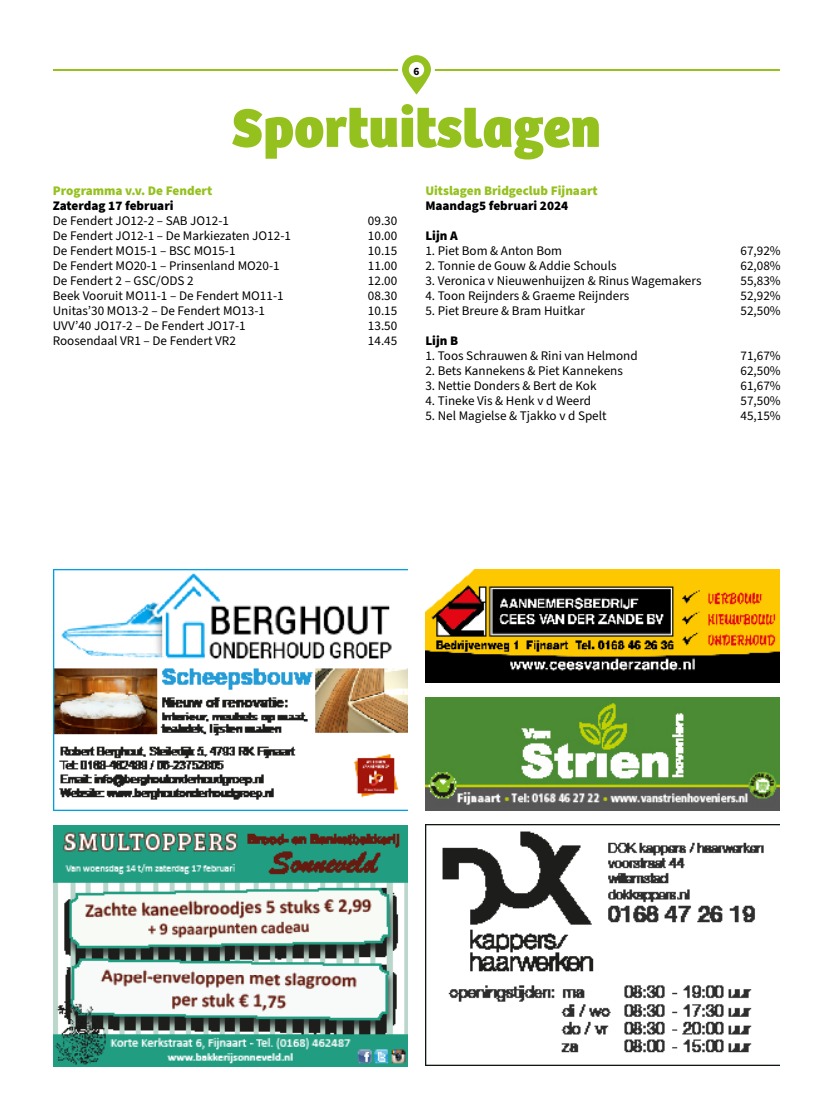
<style>
.page{position:relative;width:833px;height:1117px;background:#fff}
.page>*{position:absolute;margin:0;border:0;box-sizing:border-box;transform-origin:0 0}
.t1{font:800 56.25px "Bree";color:#95c11f}
.t2{font:13.12px "Source Sans Pro";color:#000}
.t3{font:900 13.12px "Source Sans Pro";color:#95c11f}
.t4{font:900 13.12px "Source Sans Pro";color:#000}
.t5{font:700 11.25px "Source Sans Pro";color:#000}
</style>
<div class="page">
<hr style="left:53px;top:69px;width:727px;height:2px;background:#95c11f">
<svg style="left:398px;top:55px;width:37px;height:40px"></svg>
<div style="left:409px;top:62px;width:15px;height:15px;background:#fff;border-radius:50%"></div>
<img style="left:53px;top:825px;width:354px;height:240px">
<img style="left:425px;top:569px;width:355px;height:113px">
<img style="left:53px;top:569px;width:354px;height:241px">
<img style="left:425px;top:824px;width:355px;height:241px">
<img style="left:425px;top:697px;width:355px;height:113px">
<p class="t5" style="left:413px;top:63px;width:7px">6</p>
<h1 class="t1" style="left:232px;top:93px;width:370px">Sportuitslagen</h1>
<p class="t3" style="left:425px;top:182px;width:174px">Uitslagen Bridgeclub Fijnaart</p>
<p class="t4" style="left:425px;top:197px;width:144px">Maandag5 februari 2024</p>
<p class="t4" style="left:425px;top:227px;width:34px">Lijn A</p>
<p class="t2" style="left:425px;top:242px;width:138px">1. Piet Bom &amp; Anton Bom</p>
<p class="t2" style="left:740px;top:242px;width:42px">67,92%</p>
<p class="t2" style="left:425px;top:257px;width:193px">2. Tonnie de Gouw &amp; Addie Schouls</p>
<p class="t2" style="left:740px;top:257px;width:42px">62,08%</p>
<p class="t2" style="left:425px;top:272px;width:278px">3. Veronica v Nieuwenhuijzen &amp; Rinus Wagemakers</p>
<p class="t2" style="left:740px;top:272px;width:42px">55,83%</p>
<p class="t2" style="left:425px;top:287px;width:206px">4. Toon Reijnders &amp; Graeme Reijnders</p>
<p class="t2" style="left:740px;top:287px;width:42px">52,92%</p>
<p class="t2" style="left:425px;top:302px;width:161px">5. Piet Breure &amp; Bram Huitkar</p>
<p class="t2" style="left:740px;top:302px;width:42px">52,50%</p>
<p class="t4" style="left:425px;top:332px;width:34px">Lijn B</p>
<p class="t2" style="left:425px;top:347px;width:214px">1. Toos Schrauwen &amp; Rini van Helmond</p>
<p class="t2" style="left:740px;top:347px;width:42px">71,67%</p>
<p class="t2" style="left:425px;top:362px;width:199px">2. Bets Kannekens &amp; Piet Kannekens</p>
<p class="t2" style="left:740px;top:362px;width:42px">62,50%</p>
<p class="t2" style="left:425px;top:377px;width:173px">3. Nettie Donders &amp; Bert de Kok</p>
<p class="t2" style="left:740px;top:377px;width:42px">61,67%</p>
<p class="t2" style="left:425px;top:392px;width:167px">4. Tineke Vis &amp; Henk v d Weerd</p>
<p class="t2" style="left:740px;top:392px;width:42px">57,50%</p>
<p class="t2" style="left:425px;top:407px;width:183px">5. Nel Magielse &amp; Tjakko v d Spelt</p>
<p class="t2" style="left:740px;top:407px;width:42px">45,15%</p>
<p class="t3" style="left:53px;top:182px;width:161px">Programma v.v. De Fendert</p>
<p class="t4" style="left:53px;top:197px;width:122px">Zaterdag 17 februari</p>
<p class="t2" style="left:53px;top:212px;width:178px">De Fendert JO12-2 – SAB JO12-1</p>
<p class="t2" style="left:368px;top:212px;width:31px">09.30</p>
<p class="t2" style="left:53px;top:227px;width:240px">De Fendert JO12-1 – De Markiezaten JO12-1</p>
<p class="t2" style="left:368px;top:227px;width:31px">10.00</p>
<p class="t2" style="left:53px;top:242px;width:184px">De Fendert MO15-1 – BSC MO15-1</p>
<p class="t2" style="left:368px;top:242px;width:31px">10.15</p>
<p class="t2" style="left:53px;top:257px;width:228px">De Fendert MO20-1 – Prinsenland MO20-1</p>
<p class="t2" style="left:368px;top:257px;width:31px">11.00</p>
<p class="t2" style="left:53px;top:272px;width:142px">De Fendert 2 – GSC/ODS 2</p>
<p class="t2" style="left:368px;top:272px;width:31px">12.00</p>
<p class="t2" style="left:53px;top:287px;width:232px">Beek Vooruit MO11-1 – De Fendert MO11-1</p>
<p class="t2" style="left:368px;top:287px;width:31px">08.30</p>
<p class="t2" style="left:53px;top:302px;width:214px">Unitas’30 MO13-2 – De Fendert MO13-1</p>
<p class="t2" style="left:368px;top:302px;width:31px">10.15</p>
<p class="t2" style="left:53px;top:317px;width:194px">UVV’40 JO17-2 – De Fendert JO17-1</p>
<p class="t2" style="left:368px;top:317px;width:31px">13.50</p>
<p class="t2" style="left:53px;top:332px;width:185px">Roosendaal VR1 – De Fendert VR2</p>
<p class="t2" style="left:368px;top:332px;width:31px">14.45</p>
</div>
